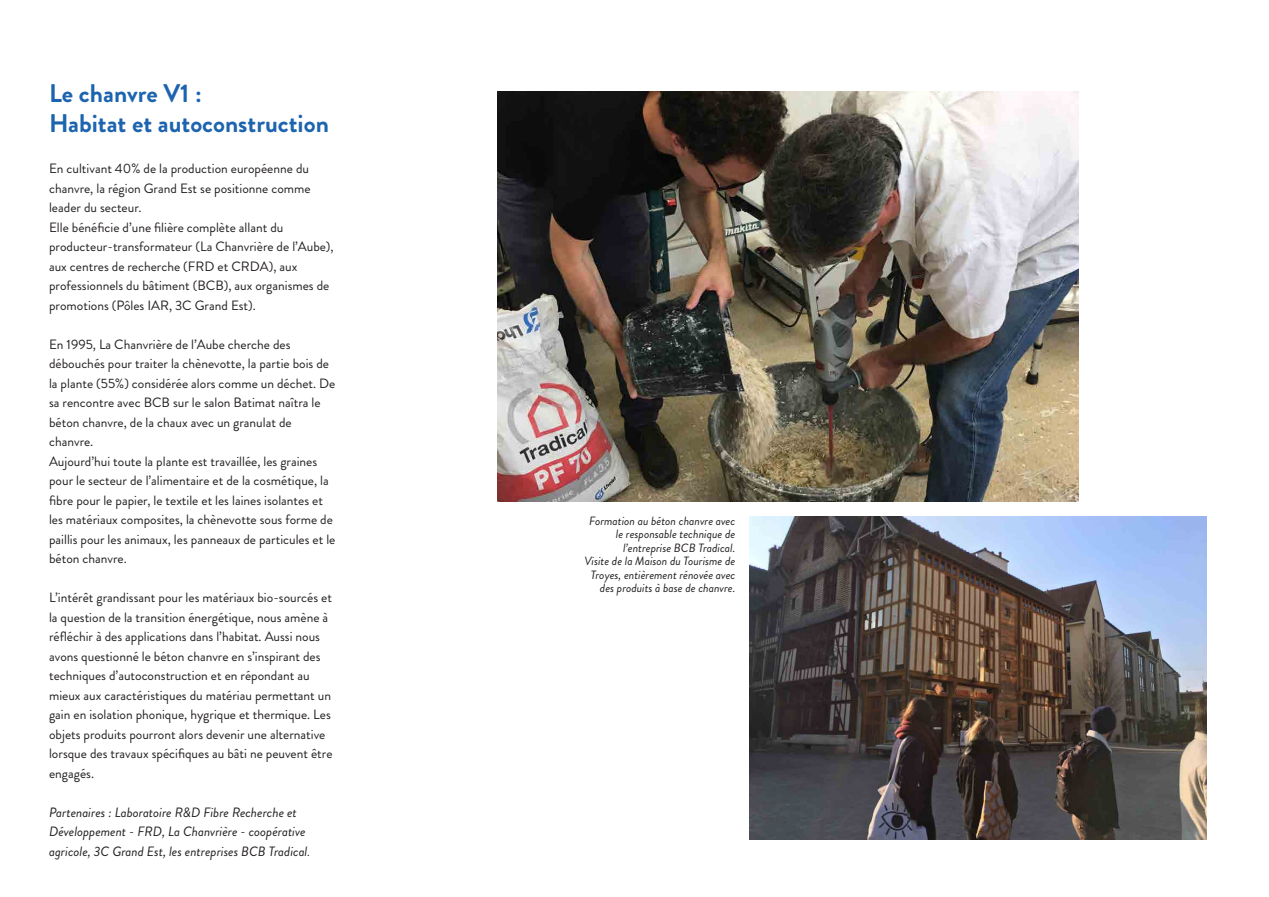
<style>
.page{position:relative;width:1269px;height:897px;background:#fff}
.page>*{position:absolute;margin:0;border:0;box-sizing:border-box;transform-origin:0 0}
.t1{font:700 25.5px/30.6px "Brandon Grotesque";color:#1d64af}
.t2{font:13.5px/19.5px "Brandon Grotesque";color:#231f20}
.t3{font:italic 13.5px/19.5px "Brandon Grotesque";color:#231f20}
.t4{font:italic 12px/13.5px "Brandon Grotesque";color:#231f20;text-align:right}
.s1{font-size:12px}
</style>
<div class="page">
<img style="left:749px;top:516px;width:457px;height:324px">
<img style="left:498px;top:91px;width:580px;height:410px">
<h1 class="t1" style="left:49px;top:78px;width:281px">Le chanvre V1 :<br>Habitat et autoconstruction</h1>
<p class="t2" style="left:49px;top:159px;width:286px">En cultivant 40% de la production européenne du chanvre, la région Grand Est se positionne comme leader du secteur.<br>Elle bénéficie d’une filière complète allant du producteur-transformateur (La Chanvrière de l’Aube), aux centres de recherche (FRD et CRDA), aux professionnels du bâtiment (BCB), aux organismes de promotions (Pôles IAR, 3C Grand Est).</p>
<p class="t2" style="left:49px;top:335px;width:288px">En 1995, La Chanvrière de l’Aube cherche des débouchés pour traiter la chènevotte, la partie bois de la plante (55%) considérée alors comme un déchet. De sa rencontre avec BCB sur le salon Batimat naîtra le béton chanvre, de la chaux avec un granulat de chanvre.<br>Aujourd’hui toute la plante est travaillée, les graines pour le secteur de l’alimentaire et de la cosmétique, la fibre pour le papier, le textile et les laines isolantes et les matériaux composites, la chènevotte sous forme de paillis pour les animaux, les panneaux de particules et le béton chanvre.</p>
<p class="t2" style="left:49px;top:588px;width:285px">L’intérêt grandissant pour les matériaux bio-sourcés et la question de la transition énergétique, nous amène à réfléchir à des applications dans l’habitat. Aussi nous avons questionné le béton chanvre en s’inspirant des techniques d’autoconstruction et en répondant au mieux aux caractéristiques du matériau permettant un gain en isolation phonique, hygrique et thermique. Les objets produits pourront alors devenir une alternative lorsque des travaux spécifiques au bâti ne peuvent être engagés.</p>
<p class="t3" style="left:49px;top:802px;width:262px">Partenaires : Laboratoire R&amp;D Fibre Recherche et<br>Développement - FRD, La Chanvrière - coopérative agricole, 3C Grand Est, les entreprises BCB Tradical<span class="s1">.</span></p>
<p class="t4" style="left:584px;top:514px;width:152px">Formation au béton chanvre avec le responsable technique de l’entreprise BCB Tradical.<br>Visite de la Maison du Tourisme de<br>Troyes, entièrement rénovée avec des produits à base de chanvre.</p>
</div>
